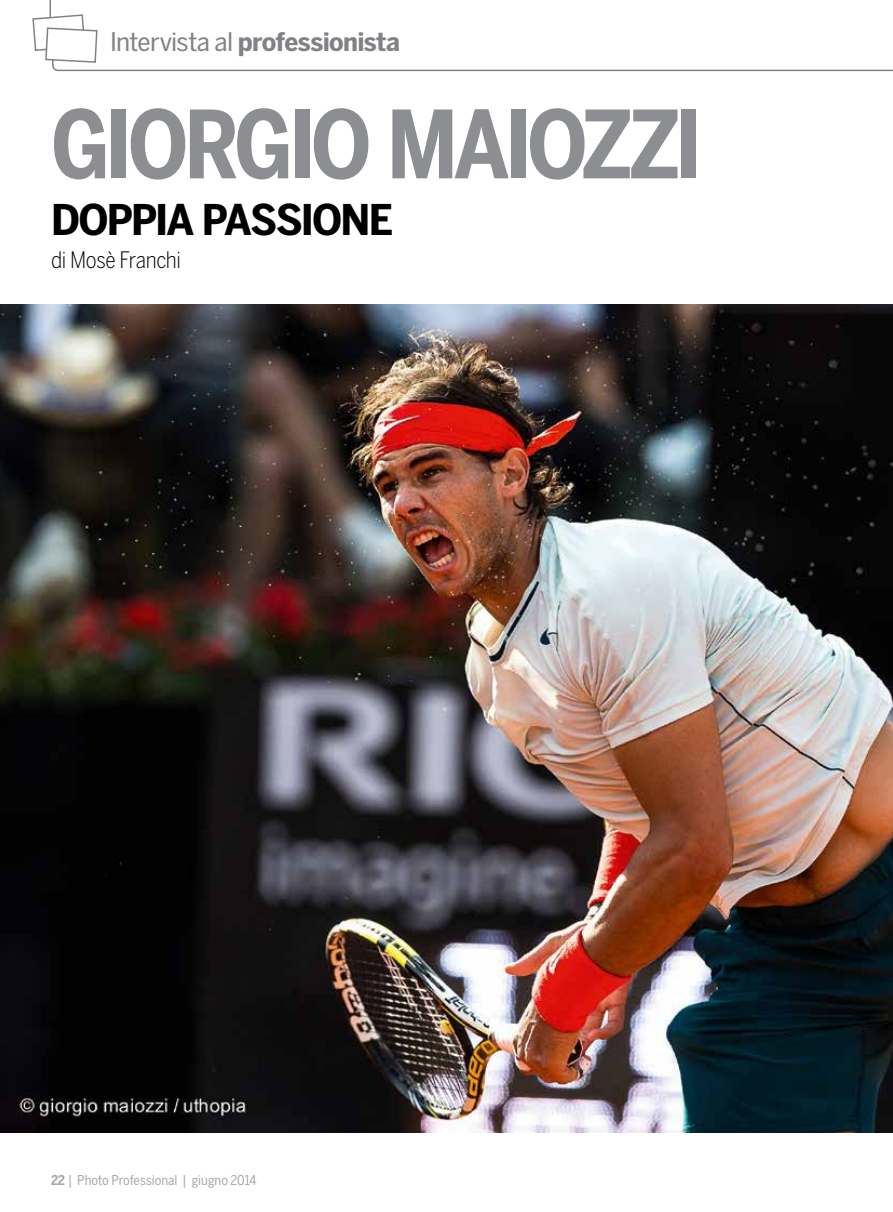
<style>
.page{position:relative;width:893px;height:1212px;background:#fff}
.page>*{position:absolute;margin:0;border:0;box-sizing:border-box;transform-origin:0 0}
.t1{font:700 93px "Benton Sans Cond";letter-spacing:-.05em;color:#808285}
.t2{font:700 42px "Benton Sans Cond";letter-spacing:-.04em;color:#000;scale:1.1 1}
.t3{font:700 25.5px "Benton Sans Cond";letter-spacing:-.025em;color:#808285;scale:1.1 1}
.t4{font:300 22.5px "Benton Sans Cond";letter-spacing:-.015em;color:#000}
.t5{font:13.5px "Benton Sans Cond";letter-spacing:-.005em;color:#a7a9ac}
.s1{font-weight:400}
.s2{font-weight:700}
</style>
<div class="page">
<svg style="left:32px;top:0;width:861px;height:72px"></svg>
<img style="left:0;top:304px;width:893px;height:828px">
<h3 class="t3" style="left:110px;top:27px;width:265px"><span class="s1">Intervista al</span> professionista</h3>
<h1 class="t1" style="left:51px;top:90px;width:653px">GIORGIO MAIOZZI</h1>
<h2 class="t2" style="left:51px;top:195px;width:313px">DOPPIA PASSIONE</h2>
<h3 class="t4" style="left:51px;top:247px;width:131px">di Mosè Franchi</h3>
<p class="t5" style="left:51px;top:1172px;width:207px"><span class="s2">22</span> | Photo Professional | giugno 2014</p>
</div>
